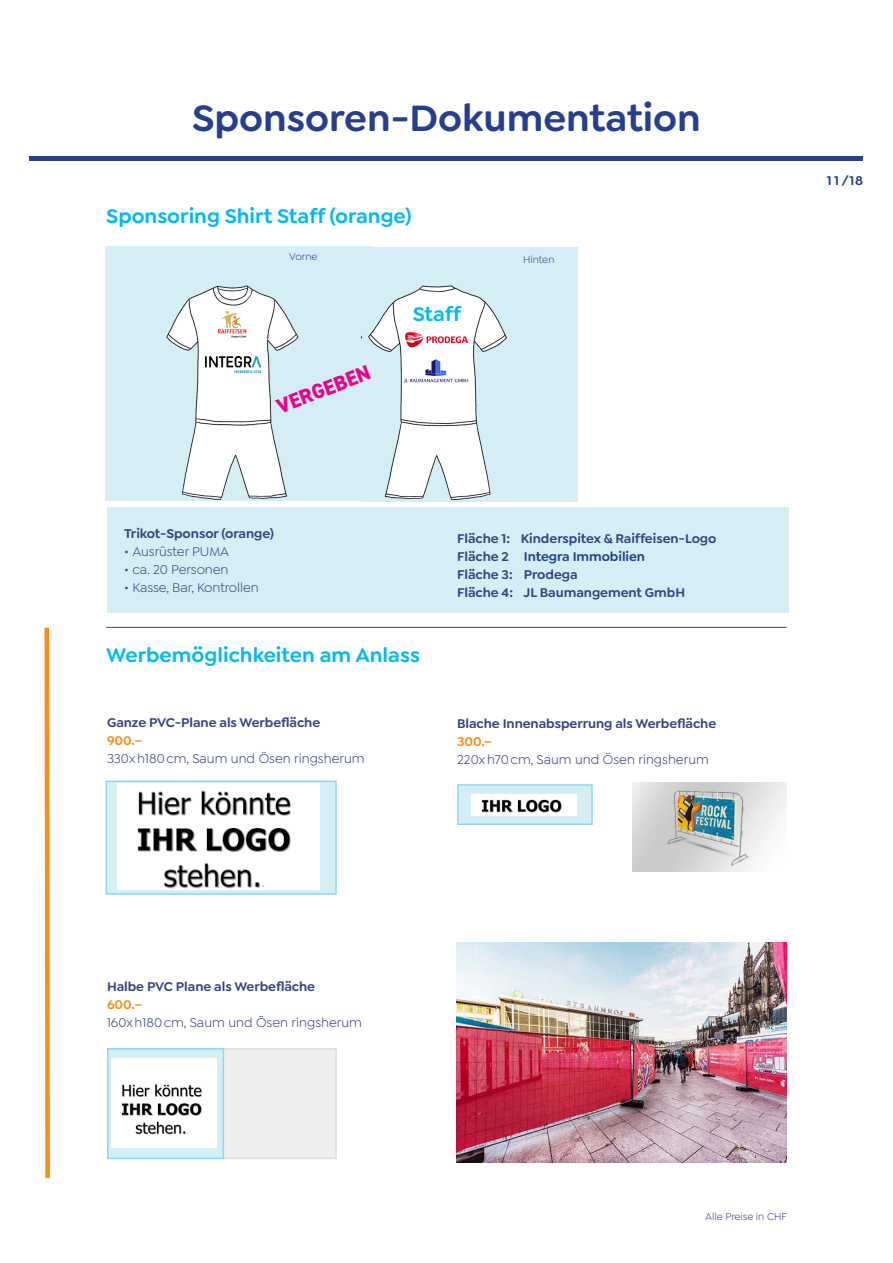
<style>
.page{position:relative;width:893px;height:1263px;background:#fff}
.page>*{position:absolute;margin:0;border:0;box-sizing:border-box;transform-origin:0 0}
.t1{font:600 39px "Goldplay";color:#253f8e}
.t2{font:600 21px "Goldplay";color:#00baf1}
.t3{font:800 21px "DIN2014";color:#ed028c}
.t4{font:600 13.5px "Goldplay";letter-spacing:-.005em;color:#364284}
.t5{font:13.5px "Goldplay";color:#364284}
.t6{font:600 13.5px "Goldplay";letter-spacing:-.005em;color:#253f8e}
.t7{font:600 13.5px "Goldplay";letter-spacing:-.005em;color:#f68e1e}
.t8{font:10.5px "Goldplay";letter-spacing:-.005em;color:#364284}
.s1{color:#364284}
</style>
<div class="page">
<div style="left:30px;top:156px;width:833px;height:5px;background:#253f8e"></div>
<hr style="left:106px;top:627px;width:681px;height:1px;background:#364284">
<div style="left:106px;top:780px;width:231px;height:115px;background:#d5eef5;border:2px solid #8ed7f1"></div>
<div style="left:221px;top:1048px;width:116px;height:111px;background:#eeeeef;border:2px solid #dcdddf"></div>
<div style="left:107px;top:1048px;width:117px;height:111px;background:#d5eef5;border:2px solid #8ed7f1"></div>
<img style="left:117px;top:783px;width:203px;height:106px">
<img style="left:112px;top:1058px;width:104px;height:90px">
<div style="left:457px;top:784px;width:136px;height:41px;background:#d5eef5;border:2px solid #8ed7f1"></div>
<img style="left:472px;top:794px;width:104px;height:21px">
<img style="left:632px;top:782px;width:155px;height:90px">
<img style="left:456px;top:942px;width:330px;height:220px">
<div style="left:106px;top:246px;width:265px;height:255px;background:#d5eef5"></div>
<img style="left:166px;top:285px;width:133px;height:215px">
<div style="left:107px;top:507px;width:681px;height:106px;background:#d5eef5"></div>
<div style="left:361px;top:247px;width:217px;height:255px;background:#d5eef5"></div>
<img style="left:361px;top:285px;width:146px;height:215px">
<img style="left:215px;top:329px;width:33px;height:8px">
<img style="left:206px;top:357px;width:54px;height:16px">
<img style="left:217px;top:312px;width:33px;height:17px">
<img style="left:405px;top:329px;width:63px;height:22px">
<img style="left:404px;top:358px;width:65px;height:27px">
<svg style="left:44px;top:627px;width:6px;height:551px"></svg>
<h1 class="t1" style="left:192px;top:93px;width:510px">Sponsoren-Dokumentation</h1>
<p class="t2" style="left:106px;top:203px;width:307px">Sponsoring Shirt Staff (orange)</p>
<p class="t8" style="left:289px;top:251px;width:30px">Vorne</p>
<p class="t8" style="left:523px;top:254px;width:33px">Hinten</p>
<p class="t3" style="left:273px;top:394px;width:100px;rotate:-21deg">VERGEBEN</p>
<p class="t2" style="left:413px;top:301px;width:50px">Staff</p>
<p class="t4" style="left:124px;top:525px;width:151px">Trikot-Sponsor (orange)</p>
<p class="t5" style="left:124px;top:544px;width:107px">• Ausrüster PUMA</p>
<p class="t5" style="left:124px;top:562px;width:106px">• ca. 20 Personen</p>
<p class="t5" style="left:124px;top:580px;width:136px">• Kasse, Bar, Kontrollen</p>
<p class="t4" style="left:457px;top:530px;width:261px">Fläche 1: Kinderspitex &amp; Raiffeisen-Logo</p>
<p class="t6" style="left:457px;top:548px;width:190px"><span class="s1">Fläche 2</span> Integra Immobilien</p>
<p class="t4" style="left:457px;top:566px;width:122px">Fläche 3: Prodega</p>
<p class="t4" style="left:457px;top:584px;width:229px">Fläche 4: JL Baumangement GmbH</p>
<p class="t2" style="left:106px;top:642px;width:315px">Werbemöglichkeiten am Anlass</p>
<p class="t4" style="left:107px;top:714px;width:215px">Ganze PVC-Plane als Werbefläche</p>
<p class="t7" style="left:107px;top:732px;width:37px">900.–</p>
<p class="t5" style="left:107px;top:750px;width:259px">330xh180cm, Saum und Ösen ringsherum</p>
<p class="t4" style="left:457px;top:715px;width:261px">Blache Innenabsperrung als Werbefläche</p>
<p class="t7" style="left:457px;top:733px;width:37px">300.–</p>
<p class="t5" style="left:457px;top:752px;width:253px">220xh70cm, Saum und Ösen ringsherum</p>
<p class="t6" style="left:827px;top:172px;width:38px">11/18</p>
<p class="t4" style="left:107px;top:978px;width:210px">Halbe PVC Plane als Werbefläche</p>
<p class="t7" style="left:107px;top:996px;width:37px">600.–</p>
<p class="t5" style="left:107px;top:1015px;width:257px">160xh180cm, Saum und Ösen ringsherum</p>
<p class="t8" style="left:705px;top:1211px;width:83px">Alle Preise in CHF</p>
</div>
